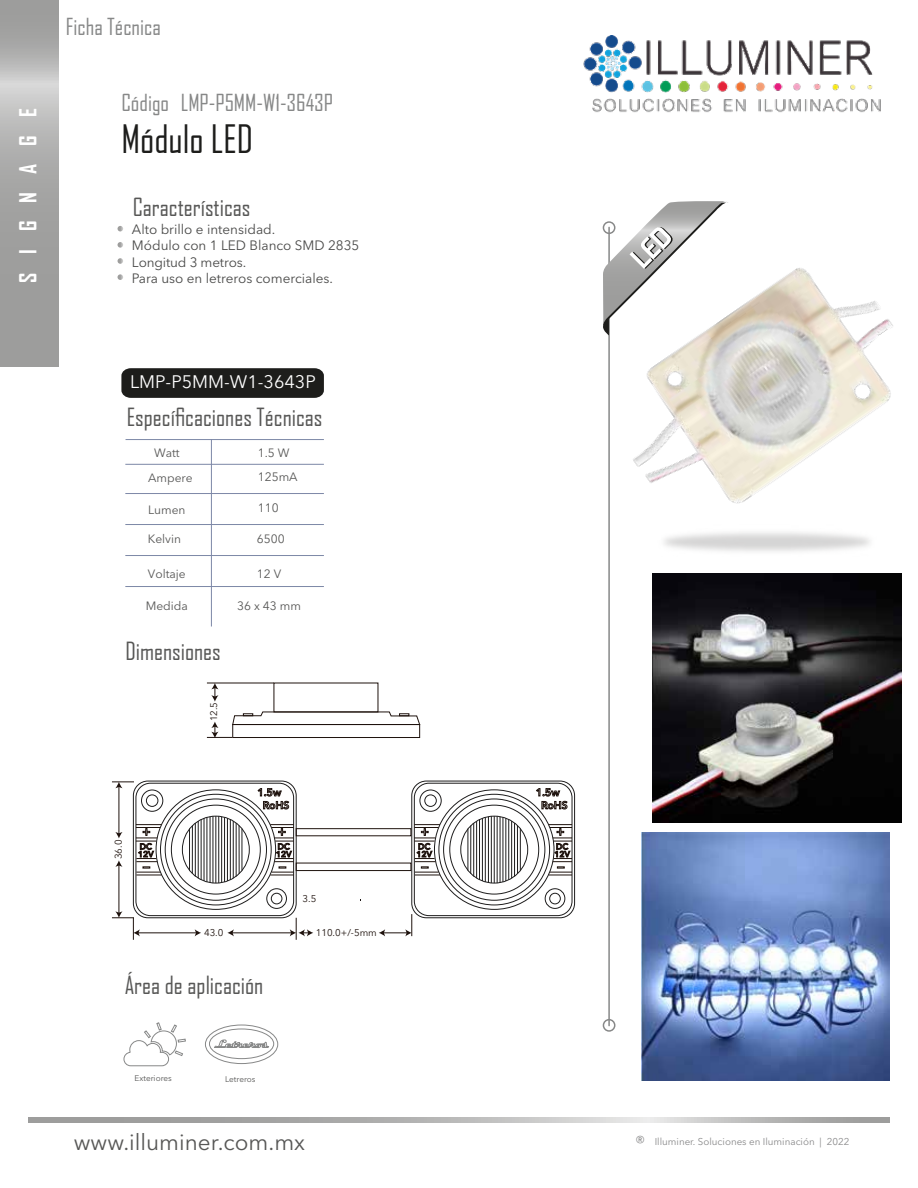
<style>
.page{position:relative;width:918px;height:1188px;background:#fff}
.page>*{position:absolute;margin:0;border:0;box-sizing:border-box;transform-origin:0 0}
.t1{font:37.5px "Agency FB";color:#1d1d1b}
.t2{font:24px "Agency FB";color:#575756}
.t3{font:22.5px "Agency FB";color:#878888}
.t4{font:22.5px "Avenir Next LT Pro";color:#575756}
.t5{font:700 22.5px "Agency FB";color:#fff}
.t6{font:18px "Avenir Next LT Pro";color:#fff}
.t7{font:13.5px/16.2px "Avenir Next LT Pro";color:#4a4a49}
.t8{font:12.15px "Avenir Next LT Pro";color:#575756}
.t9{font:12px "Avenir Next LT Pro";color:#575756}
.t10{font:9.75px "Avenir Next LT Pro";color:#89898a}
.t11{font:9.75px "Avenir Next LT Pro";color:#1e120d}
.t12{font:9.6px "Avenir Next LT Pro";color:#1e120d}
.t13{font:8.25px "Avenir Next LT Pro";color:#575756}
.s1{font-size:17.1px}
</style>
<div class="page">
<img style="left:583px;top:35px;width:298px;height:78px">
<hr style="left:608px;top:227px;width:2px;height:799px;background:#878888">
<svg style="left:603px;top:1019px;width:12px;height:13px"></svg>
<svg style="left:121px;top:368px;width:203px;height:30px;background:#222220"></svg>
<hr style="left:125px;top:493px;width:199px;height:1px;background:#7d88a7">
<hr style="left:125px;top:524px;width:199px;height:1px;background:#7d88a7">
<hr style="left:125px;top:555px;width:199px;height:1px;background:#7d88a7">
<hr style="left:125px;top:586px;width:199px;height:1px;background:#7d88a7">
<hr style="left:125px;top:464px;width:199px;height:1px;background:#7d88a7">
<hr style="left:126px;top:439px;width:198px;height:1px;background:#7d88a7">
<hr style="left:211px;top:439px;width:1px;height:188px;background:#7d88a7">
<svg style="left:205px;top:1024px;width:74px;height:40px"></svg>
<svg style="left:123px;top:1022px;width:63px;height:45px"></svg>
<svg style="left:118px;top:242px;width:5px;height:6px"></svg>
<svg style="left:118px;top:226px;width:5px;height:5px"></svg>
<svg style="left:118px;top:258px;width:5px;height:6px"></svg>
<svg style="left:118px;top:274px;width:5px;height:6px"></svg>
<svg style="left:29px;top:1118px;width:860px;height:4px;background:#b4b4b4"></svg>
<svg style="left:0;top:0;width:58px;height:367px;background:#a9a9a8"></svg>
<svg style="left:650px;top:201px;width:78px;height:20px"></svg>
<div style="left:133px;top:781px;width:164px;height:137px;border:1px solid #1e1d1d;border-radius:15px"></div>
<div style="left:136px;top:783px;width:158px;height:133px;border:1px solid #1e1d1d;border-radius:15px"></div>
<div style="left:182px;top:816px;width:68px;height:67px;border:1px solid #1e1d1d;border-radius:50%"></div>
<hr style="left:210px;top:817px;width:1px;height:66px;background:#1e1d1d">
<hr style="left:213px;top:816px;width:1px;height:67px;background:#1e1d1d">
<hr style="left:215px;top:816px;width:1px;height:67px;background:#1e1d1d">
<hr style="left:218px;top:816px;width:1px;height:67px;background:#1e1d1d">
<hr style="left:221px;top:817px;width:1px;height:66px;background:#1e1d1d">
<hr style="left:224px;top:817px;width:1px;height:65px;background:#1e1d1d">
<hr style="left:227px;top:818px;width:1px;height:63px;background:#1e1d1d">
<hr style="left:230px;top:819px;width:1px;height:61px;background:#1e1d1d">
<hr style="left:233px;top:821px;width:1px;height:57px;background:#1e1d1d">
<hr style="left:236px;top:823px;width:1px;height:53px;background:#1e1d1d">
<hr style="left:239px;top:825px;width:1px;height:49px;background:#1e1d1d">
<hr style="left:242px;top:829px;width:1px;height:42px;background:#1e1d1d">
<hr style="left:207px;top:817px;width:1px;height:65px;background:#1e1d1d">
<hr style="left:204px;top:818px;width:1px;height:63px;background:#1e1d1d">
<hr style="left:201px;top:819px;width:1px;height:61px;background:#1e1d1d">
<hr style="left:198px;top:821px;width:1px;height:57px;background:#1e1d1d">
<hr style="left:195px;top:823px;width:1px;height:53px;background:#1e1d1d">
<hr style="left:192px;top:825px;width:1px;height:49px;background:#1e1d1d">
<hr style="left:189px;top:829px;width:1px;height:42px;background:#1e1d1d">
<div style="left:266px;top:888px;width:21px;height:21px;border:1px solid #1e1d1d;border-radius:50%"></div>
<div style="left:271px;top:893px;width:11px;height:11px;border:1px solid #1e1d1d;border-radius:50%"></div>
<div style="left:141px;top:790px;width:22px;height:22px;border:1px solid #1e1d1d;border-radius:50%"></div>
<div style="left:146px;top:795px;width:12px;height:12px;border:1px solid #1e1d1d;border-radius:50%"></div>
<svg style="left:257px;top:788px;width:33px;height:22px"></svg>
<svg style="left:270px;top:824px;width:24px;height:52px"></svg>
<svg style="left:136px;top:824px;width:26px;height:52px"></svg>
<div style="left:411px;top:781px;width:164px;height:137px;border:1px solid #1e1d1d;border-radius:15px"></div>
<div style="left:414px;top:783px;width:158px;height:133px;border:1px solid #1e1d1d;border-radius:15px"></div>
<div style="left:460px;top:816px;width:68px;height:67px;border:1px solid #1e1d1d;border-radius:50%"></div>
<hr style="left:488px;top:817px;width:1px;height:66px;background:#1e1d1d">
<hr style="left:491px;top:816px;width:1px;height:67px;background:#1e1d1d">
<hr style="left:494px;top:816px;width:1px;height:67px;background:#1e1d1d">
<hr style="left:497px;top:816px;width:1px;height:67px;background:#1e1d1d">
<hr style="left:500px;top:817px;width:1px;height:66px;background:#1e1d1d">
<hr style="left:503px;top:817px;width:1px;height:65px;background:#1e1d1d">
<hr style="left:505px;top:818px;width:1px;height:63px;background:#1e1d1d">
<hr style="left:508px;top:819px;width:1px;height:61px;background:#1e1d1d">
<hr style="left:511px;top:821px;width:1px;height:57px;background:#1e1d1d">
<hr style="left:514px;top:823px;width:1px;height:53px;background:#1e1d1d">
<hr style="left:517px;top:825px;width:1px;height:49px;background:#1e1d1d">
<hr style="left:520px;top:829px;width:1px;height:42px;background:#1e1d1d">
<hr style="left:485px;top:817px;width:1px;height:65px;background:#1e1d1d">
<hr style="left:482px;top:818px;width:1px;height:63px;background:#1e1d1d">
<hr style="left:479px;top:819px;width:1px;height:61px;background:#1e1d1d">
<hr style="left:476px;top:821px;width:1px;height:57px;background:#1e1d1d">
<hr style="left:473px;top:823px;width:1px;height:53px;background:#1e1d1d">
<hr style="left:470px;top:825px;width:1px;height:49px;background:#1e1d1d">
<hr style="left:468px;top:829px;width:1px;height:42px;background:#1e1d1d">
<div style="left:545px;top:888px;width:20px;height:21px;border:1px solid #1e1d1d;border-radius:50%"></div>
<div style="left:549px;top:893px;width:12px;height:11px;border:1px solid #1e1d1d;border-radius:50%"></div>
<div style="left:420px;top:790px;width:22px;height:22px;border:1px solid #1e1d1d;border-radius:50%"></div>
<div style="left:424px;top:795px;width:13px;height:12px;border:1px solid #1e1d1d;border-radius:50%"></div>
<svg style="left:535px;top:788px;width:33px;height:22px"></svg>
<svg style="left:549px;top:824px;width:23px;height:52px"></svg>
<svg style="left:414px;top:824px;width:26px;height:52px"></svg>
<hr style="left:138px;top:932px;width:59px;height:1px;background:#1e120d">
<svg style="left:195px;top:929px;width:6px;height:7px"></svg>
<hr style="left:232px;top:932px;width:60px;height:1px;background:#1e120d">
<svg style="left:227px;top:929px;width:7px;height:7px"></svg>
<svg style="left:290px;top:918px;width:23px;height:22px"></svg>
<svg style="left:379px;top:914px;width:33px;height:22px"></svg>
<hr style="left:119px;top:786px;width:1px;height:48px;background:#1e120d">
<svg style="left:115px;top:832px;width:7px;height:6px"></svg>
<hr style="left:119px;top:865px;width:1px;height:48px;background:#1e120d">
<svg style="left:115px;top:860px;width:7px;height:7px"></svg>
<svg style="left:112px;top:911px;width:28px;height:29px"></svg>
<svg style="left:112px;top:781px;width:22px;height:7px"></svg>
<div style="left:296px;top:828px;width:115px;height:8px;border:1px solid #1e120d"></div>
<div style="left:296px;top:863px;width:115px;height:8px;border:1px solid #1e120d"></div>
<svg style="left:211px;top:684px;width:7px;height:18px"></svg>
<svg style="left:207px;top:711px;width:214px;height:27px"></svg>
<hr style="left:207px;top:683px;width:67px;height:1px;background:#1e120d">
<img style="left:602px;top:221px;width:291px;height:327px">
<img style="left:641px;top:832px;width:248px;height:249px">
<img style="left:652px;top:573px;width:250px;height:250px">
<h3 class="t5" style="left:14px;top:283px;width:176px;rotate:-90deg">SI GN A GE</h3>
<h3 class="t3" style="left:66px;top:13px;width:96px">Ficha Técnica</h3>
<h3 class="t3" style="left:121px;top:89px;width:49px">Código</h3>
<h3 class="t3" style="left:181px;top:89px;width:154px">LMP-P5MM-W1-3643P</h3>
<h1 class="t1" style="left:121px;top:116px;width:133px">Módulo LED</h1>
<h2 class="t2" style="left:133px;top:192px;width:119px">Características</h2>
<p class="t7" style="left:132px;top:221px;width:229px">Alto brillo e intensidad.<br>Módulo con 1 LED Blanco SMD 2835<br>Longitud 3 metros.<br>Para uso en letreros comerciales.</p>
<h3 class="t6" style="left:130px;top:371px;width:187px">LMP-P5MM-W1-3643P</h3>
<h2 class="t2" style="left:127px;top:402px;width:197px">Específicaciones Técnicas</h2>
<p class="t9" style="left:154px;top:445px;width:27px">Watt</p>
<p class="t9" style="left:258px;top:445px;width:33px">1.5 W</p>
<p class="t9" style="left:148px;top:471px;width:46px">Ampere</p>
<p class="t8" style="left:258px;top:469px;width:41px">125mA</p>
<p class="t9" style="left:148px;top:502px;width:39px">Lumen</p>
<p class="t8" style="left:258px;top:501px;width:22px">110</p>
<p class="t9" style="left:148px;top:532px;width:35px">Kelvin</p>
<p class="t9" style="left:257px;top:532px;width:29px">6500</p>
<p class="t9" style="left:148px;top:567px;width:39px">Voltaje</p>
<p class="t9" style="left:257px;top:567px;width:26px">12 V</p>
<p class="t9" style="left:146px;top:599px;width:44px">Medida</p>
<p class="t9" style="left:237px;top:599px;width:65px">36 x 43 mm</p>
<h2 class="t2" style="left:126px;top:636px;width:97px">Dimensiones</h2>
<p class="t12" style="left:208px;top:721px;width:21px;rotate:-90deg">12.5</p>
<p class="t11" style="left:113px;top:859px;width:21px;rotate:-90deg">36.0</p>
<p class="t11" style="left:303px;top:893px;width:15px">3.5</p>
<p class="t11" style="left:204px;top:927px;width:21px">43.0</p>
<p class="t11" style="left:316px;top:927px;width:63px">110.0+/-5mm</p>
<h2 class="t2" style="left:125px;top:970px;width:140px">Área de aplicación</h2>
<p class="t13" style="left:135px;top:1073px;width:39px">Exteriores</p>
<p class="t13" style="left:225px;top:1074px;width:32px">Letreros</p>
<h3 class="t4" style="left:74px;top:1129px;width:233px">www.illuminer.com.mx</h3>
<p class="t10" style="left:635px;top:1136px;width:216px"><span class="s1">®</span> Illuminer. Soluciones en Iluminación | 2022</p>
</div>
